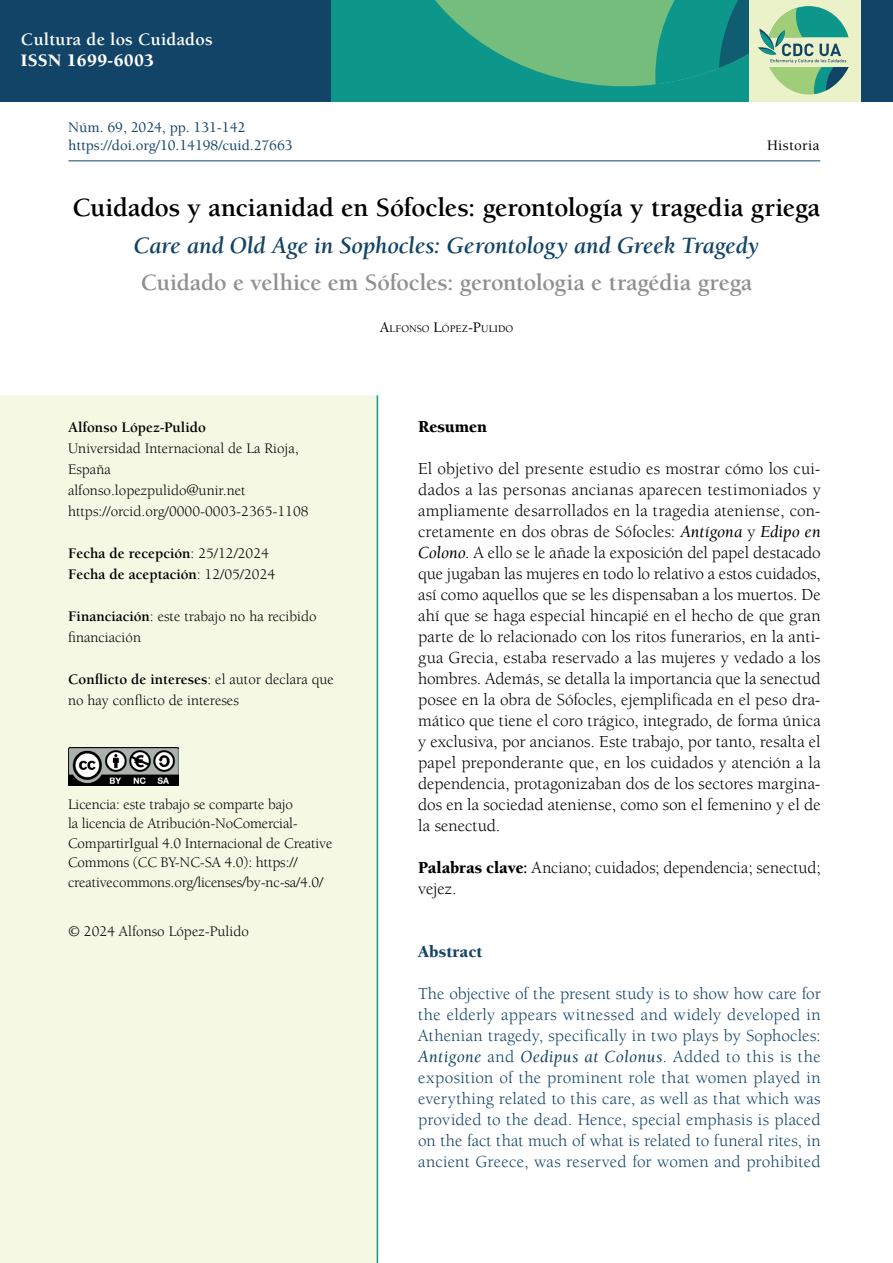
<style>
.page{position:relative;width:893px;height:1263px;background:#fff}
.page>*{position:absolute;margin:0;border:0;box-sizing:border-box;transform-origin:0 0}
.t1{font:700 27px "Berkeley Std";letter-spacing:-.005em;color:#000}
.t2{font:700 24px "Berkeley Std";letter-spacing:-.01em;color:#909090}
.t3{font:italic 700 24px "Berkeley Std";letter-spacing:-.01em;color:#124467}
.t4{font:700 18px "Berkeley Std";letter-spacing:.01em;color:#fff}
.t5{font:900 18px "Berkeley Std";letter-spacing:.01em;color:#fff}
.t6{font:17.25px/21px "Berkeley Std";letter-spacing:-.005em;color:#000;text-align:justify}
.t7{font:17.25px/21px "Berkeley Std";letter-spacing:.01em;color:#124467;text-align:justify}
.t8{font:900 17.25px "Berkeley Std";color:#124467}
.t9{font:900 17.25px "Berkeley Std";letter-spacing:.005em;color:#000}
.t10{font:15px/21px "Berkeley Std";color:#000}
.t11{font:700 15px/21px "Berkeley Std";color:#000}
.t12{font:500 15px/18px "Berkeley Std";color:#124467}
.t13{font:500 15px "Berkeley Std";letter-spacing:.025em;color:#000}
.t14{font:500 10.5px "Berkeley Std";color:#000}
.s1{font-size:15px}
.s2{font-weight:400}
.s3{font-weight:700}
.s4{font-style:italic}
.s5{font-weight:900}
</style>
<div class="page">
<div style="left:0;top:395px;width:377px;height:868px;background:#f5f9e4"></div>
<hr style="left:69px;top:160px;width:751px;height:1px;background:#124467">
<div style="left:0;top:0;width:331px;height:101px;background:#124467"></div>
<div style="left:331px;top:0;width:429px;height:101px;background:#0d978a"></div>
<div style="left:762px;top:0;width:131px;height:101px;background:#124467"></div>
<img style="left:68px;top:747px;width:111px;height:39px">
<div style="left:749px;top:0;width:111px;height:101px;background:#ebf2c9"></div>
<svg style="left:435px;top:0;width:414px;height:95px"></svg>
<hr style="left:377px;top:395px;width:1px;height:868px;background:#0d978a">
<p class="t4" style="left:21px;top:29px;width:193px">Cultura de los Cuidados</p>
<p class="t5" style="left:21px;top:50px;width:135px">ISSN 1699-6003</p>
<p class="t12" style="left:68px;top:119px;width:226px">Núm. 69, 2024, pp. 131-142 https://doi.org/10.14198/cuid.27663</p>
<p class="t13" style="left:767px;top:137px;width:54px">Historia</p>
<h1 class="t1" style="left:73px;top:193px;width:749px">Cuidados y ancianidad en Sófocles: gerontología y tragedia griega</h1>
<h2 class="t3" style="left:134px;top:233px;width:627px">Care and Old Age in Sophocles: Gerontology and Greek Tragedy</h2>
<h2 class="t2" style="left:141px;top:270px;width:613px">Cuidado e velhice em Sófocles: gerontologia e tragédia grega</h2>
<p class="t14" style="left:380px;top:323px;width:135px"><span class="s1">A</span>LFONSO <span class="s1">L</span>ÓPEZ<span class="s1">-P</span>ULIDO</p>
<p class="t11" style="left:68px;top:417px;width:139px">Alfonso López-Pulido</p>
<p class="t10" style="left:68px;top:438px;width:242px">Universidad Internacional de La Rioja,<br>España<br>alfonso.lopezpulido@unir.net https://orcid.org/0000-0003-2365-1108</p>
<p class="t11" style="left:68px;top:543px;width:209px">Fecha de recepción<span class="s2">: 25/12/2024<br></span>Fecha de aceptación<span class="s2">: 12/05/2024</span></p>
<p class="t10" style="left:68px;top:606px;width:250px"><span class="s3">Financiación</span>: este trabajo no ha recibido financiación</p>
<p class="t10" style="left:68px;top:669px;width:267px"><span class="s3">Conflicto de intereses</span>: el autor declara que no hay conflicto de intereses</p>
<p class="t10" style="left:68px;top:794px;width:266px;line-height:19.5px">Licencia: este trabajo se comparte bajo<br>la licencia de Atribución-NoComercial-CompartirIgual 4.0 Internacional de Creative Commons (CC BY-NC-SA 4.0): https:// creativecommons.org/licenses/by-nc-sa/4.0/</p>
<p class="t10" style="left:68px;top:921px;width:182px">© 2024 Alfonso López-Pulido</p>
<p class="t9" style="left:418px;top:417px;width:70px">Resumen</p>
<p class="t6" style="left:418px;top:458px;width:404px">El objetivo del presente estudio es mostrar cómo los cui&shy;dados a las personas ancianas aparecen testimoniados y ampliamente desarrollados en la tragedia ateniense, con&shy;cretamente en dos obras de Sófocles: <span class="s4">Antígona</span> y <span class="s4">Edipo en Colono</span>. A ello se le añade la exposición del papel destacado que jugaban las mujeres en todo lo relativo a estos cuidados, así como aquellos que se les dispensaban a los muertos. De ahí que se haga especial hincapié en el hecho de que gran parte de lo relacionado con los ritos funerarios, en la anti&shy;gua Grecia, estaba reservado a las mujeres y vedado a los hombres. Además, se detalla la importancia que la senectud posee en la obra de Sófocles, ejemplificada en el peso dra&shy;mático que tiene el coro trágico, integrado, de forma única y exclusiva, por ancianos. Este trabajo, por tanto, resalta el papel preponderante que, en los cuidados y atención a la dependencia, protagonizaban dos de los sectores margina&shy;dos en la sociedad ateniense, como son el femenino y el de la senectud.</p>
<p class="t6" style="left:418px;top:857px;width:404px"><span class="s5">Palabras clave</span><span class="s3">:</span> Anciano; cuidados; dependencia; senectud; vejez.</p>
<p class="t8" style="left:418px;top:942px;width:66px">Abstract</p>
<p class="t7" style="left:418px;top:983px;width:404px">The objective of the present study is to show how care for the elderly appears witnessed and widely developed in Athenian tragedy, specifically in two plays by Sophocles:<br><span class="s4">Antigone</span> and <span class="s4">Oedipus at Colonus</span>. Added to this is the exposition of the prominent role that women played in everything related to this care, as well as that which was provided to the dead. Hence, special emphasis is placed on the fact that much of what is related to funeral rites, in ancient Greece, was reserved for women and prohibited</p>
</div>
